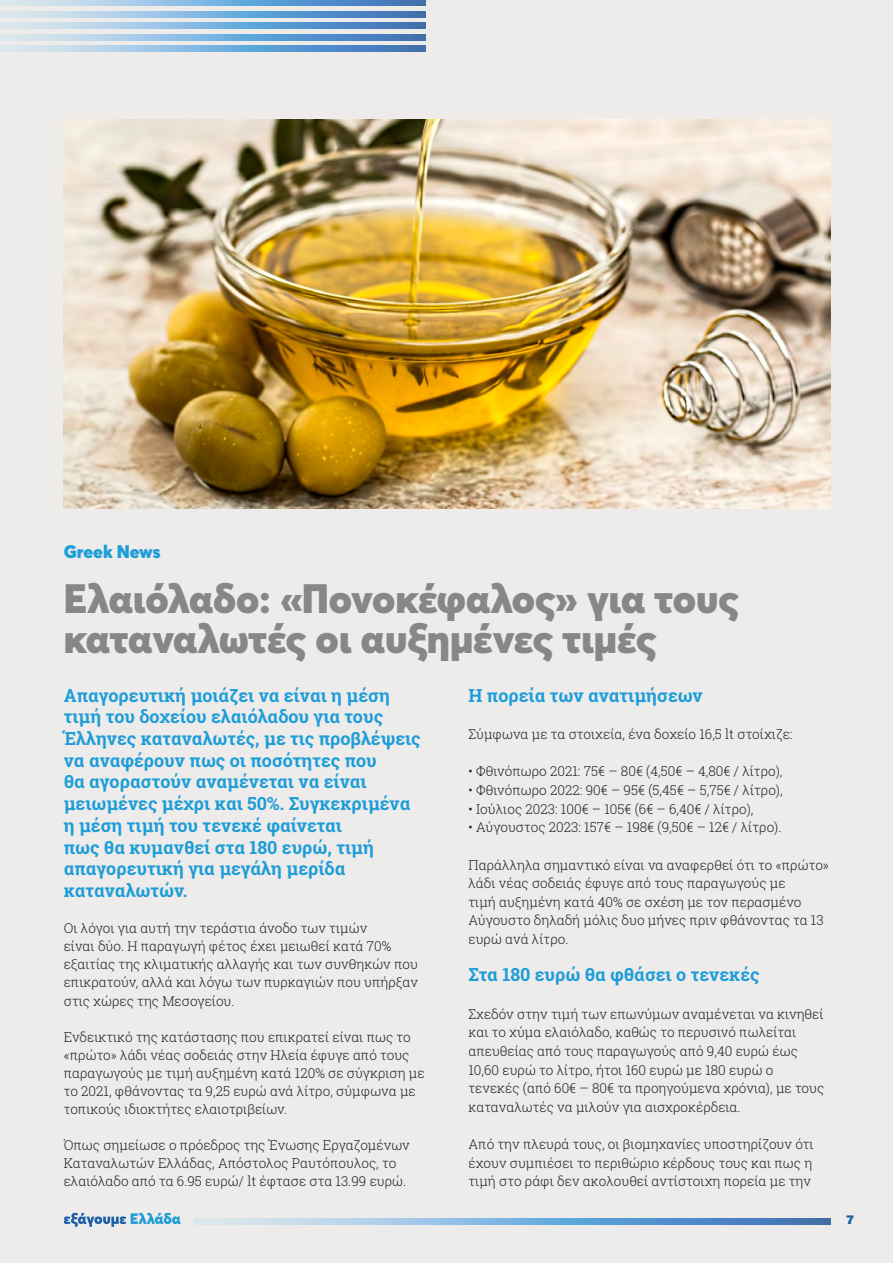
<style>
.page{position:relative;width:893px;height:1263px;background:#edeceb}
.page>*{position:absolute;margin:0;border:0;box-sizing:border-box;transform-origin:0 0}
.t1{font:900 40.5px/40.5px "Averta";letter-spacing:-.005em;color:#888787}
.t2{font:700 18px/21.8px "Roboto Slab";color:#1e9dd8}
.t3{font:900 18px "Averta";color:#1e9dd8}
.t4{font:300 13.5px/18.6px "Roboto Slab";color:#231f20}
.t5{font:900 12px "UB Helvetica";color:#1b5fa9}
</style>
<div class="page">
<svg style="left:0;top:0;width:426px;height:6px;background:#83b0d9"></svg>
<svg style="left:0;top:23px;width:426px;height:6px;background:#83b0d9"></svg>
<svg style="left:0;top:46px;width:426px;height:5px;background:#83b0d9"></svg>
<svg style="left:0;top:11px;width:426px;height:6px;background:#83b0d9"></svg>
<svg style="left:0;top:34px;width:426px;height:6px;background:#83b0d9"></svg>
<svg style="left:64px;top:1213px;width:117px;height:14px"></svg>
<svg style="left:194px;top:1219px;width:637px;height:5px;background:#83b0d9"></svg>
<img style="left:64px;top:119px;width:767px;height:389px">
<h2 class="t3" style="left:64px;top:540px;width:98px">Greek News</h2>
<h1 class="t1" style="left:64px;top:578px;width:677px">Ελαιόλαδο: «Πονοκέφαλος» για τους καταναλωτές οι αυξημένες τιμές</h1>
<p class="t2" style="left:64px;top:684px;width:358px">Απαγορευτική μοιάζει να είναι η μέση τιμή του δοχείου ελαιόλαδου για τους<br>Έλληνες καταναλωτές, με τις προβλέψεις να αναφέρουν πως οι ποσότητες που<br>θα αγοραστούν αναμένεται να είναι μειωμένες μέχρι και 50%. Συγκεκριμένα η μέση τιμή του τενεκέ φαίνεται<br>πως θα κυμανθεί στα 180 ευρώ, τιμή απαγορευτική για μεγάλη μερίδα καταναλωτών.</p>
<p class="t4" style="left:64px;top:919px;width:356px;line-height:18.1px">Οι λόγοι για αυτή την τεράστια άνοδο των τιμών<br>είναι δύο. Η παραγωγή φέτος έχει μειωθεί κατά 70% εξαιτίας της κλιματικής αλλαγής και των συνθηκών που επικρατούν, αλλά και λόγω των πυρκαγιών που υπήρξαν στις χώρες της Μεσογείου.</p>
<p class="t4" style="left:64px;top:1027px;width:362px;line-height:18.1px">Ενδεικτικό της κατάστασης που επικρατεί είναι πως το «πρώτο» λάδι νέας σοδειάς στην Ηλεία έφυγε από τους παραγωγούς με τιμή αυξημένη κατά 120% σε σύγκριση με το 2021, φθάνοντας τα 9,25 ευρώ ανά λίτρο, σύμφωνα με τοπικούς ιδιοκτήτες ελαιοτριβείων.</p>
<p class="t4" style="left:64px;top:1136px;width:348px;line-height:18.1px">Όπως σημείωσε ο πρόεδρος της Ένωσης Εργαζομένων<br>Καταναλωτών Ελλάδας, Απόστολος Ραυτόπουλος, το ελαιόλαδο από τα 6.95 ευρώ/ lt έφτασε στα 13.99 ευρώ.</p>
<h2 class="t2" style="left:468px;top:684px;width:236px">Η πορεία των ανατιμήσεων</h2>
<p class="t4" style="left:468px;top:724px;width:325px">Σύμφωνα με τα στοιχεία, ένα δοχείο 16,5 lt στοίχιζε:</p>
<p class="t4" style="left:468px;top:762px;width:316px">• Φθινόπωρο 2021: 75€ – 80€ (4,50€ – 4,80€ / λίτρο),</p>
<p class="t4" style="left:468px;top:780px;width:316px">• Φθινόπωρο 2022: 90€ – 95€ (5,45€ – 5,75€ / λίτρο),</p>
<p class="t4" style="left:468px;top:799px;width:286px">• Ιούλιος 2023: 100€ – 105€ (6€ – 6,40€ / λίτρο),</p>
<p class="t4" style="left:468px;top:818px;width:315px">• Αύγουστος 2023: 157€ – 198€ (9,50€ – 12€ / λίτρο).</p>
<p class="t4" style="left:468px;top:855px;width:362px">Παράλληλα σημαντικό είναι να αναφερθεί ότι το «πρώτο» λάδι νέας σοδειάς έφυγε από τους παραγωγούς με<br>τιμή αυξημένη κατά 40% σε σχέση με τον περασμένο Αύγουστο δηλαδή μόλις δυο μήνες πριν φθάνοντας τα 13 ευρώ ανά λίτρο.</p>
<h2 class="t2" style="left:468px;top:964px;width:292px">Στα 180 ευρώ θα φθάσει ο τενεκές</h2>
<p class="t4" style="left:468px;top:1004px;width:357px">Σχεδόν στην τιμή των επωνύμων αναμένεται να κινηθεί και το χύμα ελαιόλαδο, καθώς το περυσινό πωλείται απευθείας από τους παραγωγούς από 9,40 ευρώ έως 10,60 ευρώ το λίτρο, ήτοι 160 ευρώ με 180 ευρώ ο τενεκές (από 60€ – 80€ τα προηγούμενα χρόνια), με τους καταναλωτές να μιλούν για αισχροκέρδεια.</p>
<p class="t4" style="left:468px;top:1134px;width:347px;text-align:justify">Από την πλευρά τους, οι βιομηχανίες υποστηρίζουν ότι έχουν συμπιέσει το περιθώριο κέρδους τους και πως η τιμή στο ράφι δεν ακολουθεί αντίστοιχη πορεία με την</p>
<p class="t5" style="left:846px;top:1212px;width:10px">7</p>
</div>
